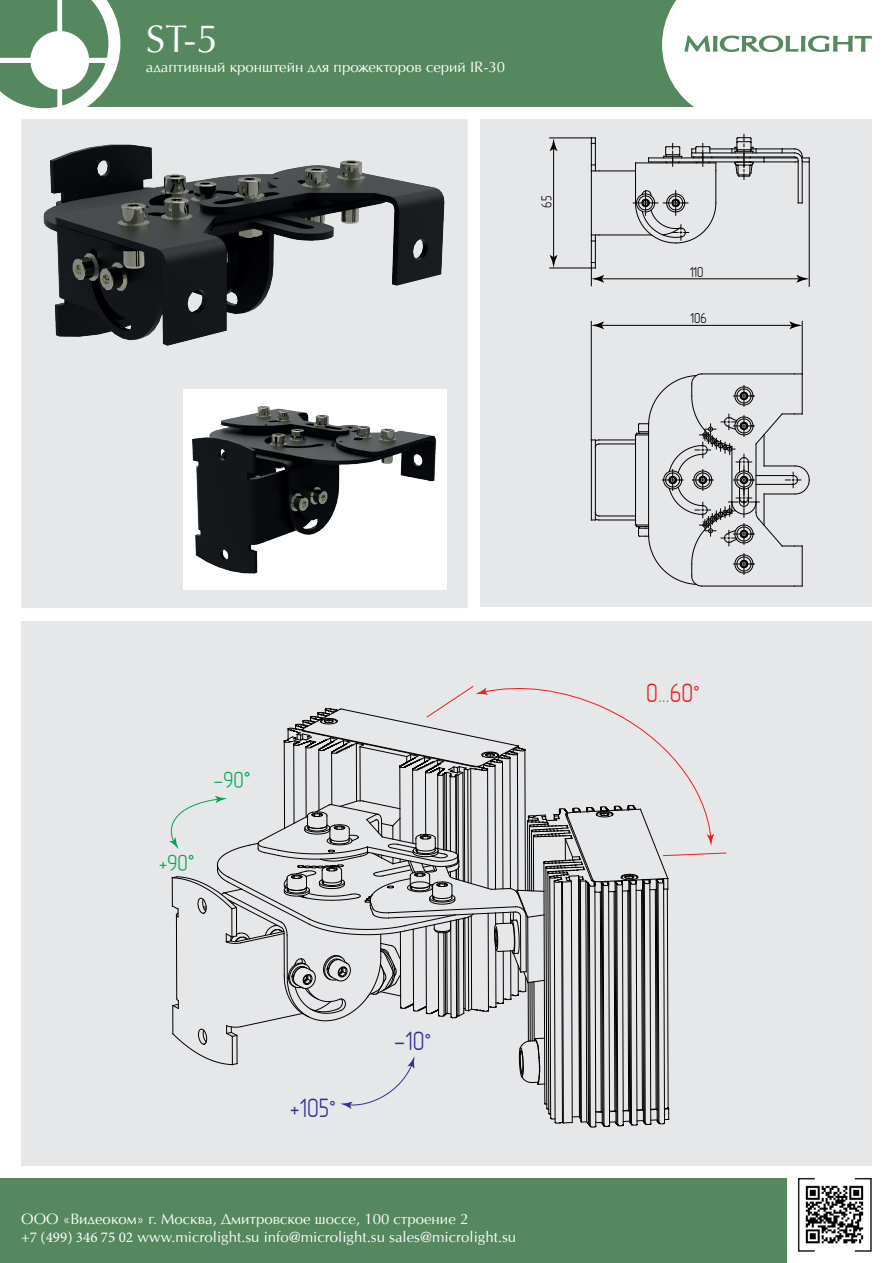
<style>
.page{position:relative;width:893px;height:1263px;background:#fff}
.page>*{position:absolute;margin:0;border:0;box-sizing:border-box;transform-origin:0 0}
.t1{font:39px "AG Opus High Resolution";color:#fff}
.t2{font:23.55px "T FLEX Type A";color:#2e3092}
.t3{font:23.55px "T FLEX Type A";color:#ee1d23}
.t4{font:21px "AG Opus High Resolution";color:#56885f;scale:1.45 1}
.t5{font:15px/18px "AG Opus High Resolution";color:#fff}
.t6{font:12.75px "T FLEX Type A";color:#000001}
.s1{font-family:"Minion Pro"}
</style>
<div class="page">
<div style="left:0;top:0;width:893px;height:106px;background:#56885f"></div>
<svg style="left:0;top:0;width:120px;height:109px"></svg>
<div style="left:0;top:1178px;width:787px;height:85px;background:#56885f"></div>
<svg style="left:797px;top:1177px;width:75px;height:75px"></svg>
<div style="left:21px;top:119px;width:447px;height:489px;background:#e6e7e9"></div>
<div style="left:480px;top:119px;width:392px;height:488px;background:#e6e7e9"></div>
<div style="left:21px;top:621px;width:851px;height:544px;background:#e6e7e9"></div>
<svg style="left:662px;top:0;width:231px;height:107px;background:#f1f5f2"></svg>
<hr style="left:600px;top:325px;width:194px;height:1px;background:#000001">
<svg style="left:592px;top:321px;width:12px;height:8px"></svg>
<svg style="left:789px;top:321px;width:13px;height:8px"></svg>
<hr style="left:591px;top:321px;width:1px;height:119px;background:#000001">
<hr style="left:802px;top:321px;width:1px;height:53px;background:#000001">
<hr style="left:553px;top:147px;width:1px;height:112px;background:#000001">
<svg style="left:550px;top:139px;width:7px;height:12px"></svg>
<svg style="left:550px;top:255px;width:7px;height:13px"></svg>
<hr style="left:550px;top:138px;width:41px;height:1px;background:#000001">
<hr style="left:550px;top:268px;width:41px;height:1px;background:#000001">
<hr style="left:798px;top:160px;width:1px;height:43px;background:#000001">
<hr style="left:802px;top:160px;width:1px;height:43px;background:#000001">
<hr style="left:591px;top:171px;width:1px;height:64px;background:#000001">
<hr style="left:599px;top:235px;width:53px;height:1px;background:#000001">
<svg style="left:591px;top:138px;width:8px;height:34px"></svg>
<hr style="left:599px;top:171px;width:36px;height:1px;background:#000001">
<hr style="left:635px;top:163px;width:81px;height:1px;background:#000001">
<hr style="left:635px;top:171px;width:1px;height:32px;background:#000001">
<hr style="left:716px;top:171px;width:1px;height:32px;background:#000001">
<svg style="left:663px;top:143px;width:19px;height:23px"></svg>
<hr style="left:649px;top:158px;width:50px;height:1px;background:#000001">
<hr style="left:649px;top:162px;width:50px;height:1px;background:#000001">
<svg style="left:633px;top:190px;width:83px;height:53px"></svg>
<svg style="left:691px;top:134px;width:119px;height:45px"></svg>
<hr style="left:591px;top:440px;width:1px;height:80px;background:#000001">
<hr style="left:595px;top:440px;width:1px;height:80px;background:#000001">
<hr style="left:599px;top:520px;width:36px;height:1px;background:#000001">
<svg style="left:591px;top:512px;width:8px;height:9px"></svg>
<hr style="left:599px;top:516px;width:36px;height:1px;background:#000001">
<hr style="left:599px;top:440px;width:36px;height:1px;background:#000001">
<svg style="left:591px;top:439px;width:8px;height:9px"></svg>
<hr style="left:599px;top:444px;width:36px;height:1px;background:#000001">
<svg style="left:635px;top:373px;width:175px;height:214px"></svg>
<hr style="left:600px;top:279px;width:201px;height:1px;background:#000001">
<svg style="left:796px;top:275px;width:13px;height:8px"></svg>
<svg style="left:591px;top:235px;width:13px;height:51px"></svg>
<hr style="left:809px;top:162px;width:1px;height:124px;background:#000001">
<img style="left:44px;top:145px;width:401px;height:201px">
<div style="left:183px;top:389px;width:263px;height:200px;background:#fff"></div>
<img style="left:193px;top:406px;width:243px;height:167px">
<svg style="left:169px;top:686px;width:558px;height:442px"></svg>
<h1 class="t1" style="left:146px;top:17px;width:74px">ST-5</h1>
<h3 class="t4" style="left:684px;top:32px;width:131px">MICROLIGHT</h3>
<p class="t5" style="left:146px;top:58px;width:361px">адаптивный кронштейн для прожекторов серий IR-30</p>
<p class="t6" style="left:539px;top:208px;width:14px;rotate:-90deg">65</p>
<p class="t6" style="left:689px;top:264px;width:16px">110</p>
<p class="t6" style="left:690px;top:311px;width:18px">106</p>
<h2 class="t2" style="left:290px;top:1093px;width:41px">+105</h2>
<h2 class="t2" style="left:394px;top:1026px;width:31px">-10</h2>
<p class="t5" style="left:21px;top:1210px;width:496px">ООО «Видеоком» г. Москва, Дмитровское шоссе, 100 строение 2<br><span class="s1">+7 (499) 346 75 02</span> www.microlight.su info@microlight.su sales@microlight.su</p>
<h2 class="t3" style="left:646px;top:678px;width:48px">0...60</h2>
</div>
